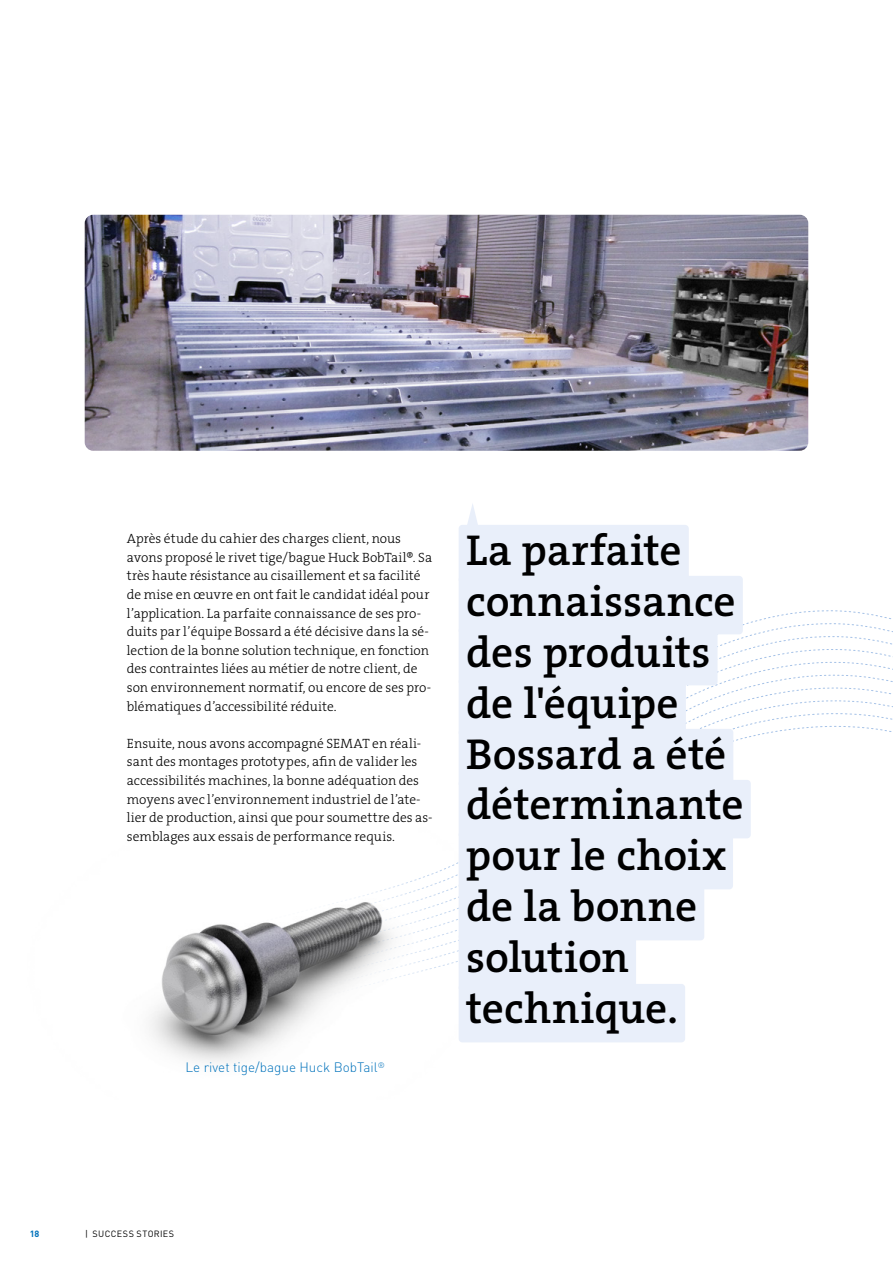
<style>
.page{position:relative;width:893px;height:1263px;background:#fff}
.page>*{position:absolute;margin:0;border:0;box-sizing:border-box;transform-origin:0 0}
.t1{font:43.5px/51px "The Serif HP6 Se Bld";color:#000}
.t2{font:13.5px/18.6px "The Serif HP3 Lig";color:#000}
.t3{font:300 13.5px "DINOT";color:#0072bb}
.t4{font:9px "DINOT";letter-spacing:.04em;color:#000}
.t5{font:700 9px "DINOT";color:#0072bb}
</style>
<div class="page">
<svg style="left:458px;top:610px;width:435px;height:432px"></svg>
<img style="left:150px;top:828px;width:311px;height:234px">
<div style="left:459px;top:525px;width:230px;height:58px;background:#e9effa;border-radius:4px"></div>
<div style="left:459px;top:576px;width:284px;height:58px;background:#e9effa;border-radius:4px"></div>
<div style="left:459px;top:627px;width:258px;height:58px;background:#e9effa;border-radius:4px"></div>
<div style="left:459px;top:678px;width:227px;height:58px;background:#e9effa;border-radius:4px"></div>
<div style="left:459px;top:729px;width:274px;height:58px;background:#e9effa;border-radius:4px"></div>
<div style="left:459px;top:780px;width:292px;height:58px;background:#e9effa;border-radius:4px"></div>
<div style="left:459px;top:831px;width:274px;height:58px;background:#e9effa;border-radius:4px"></div>
<div style="left:459px;top:882px;width:245px;height:58px;background:#e9effa;border-radius:4px"></div>
<div style="left:459px;top:933px;width:177px;height:58px;background:#e9effa;border-radius:4px"></div>
<div style="left:459px;top:984px;width:226px;height:58px;background:#e9effa;border-radius:4px"></div>
<svg style="left:467px;top:504px;width:11px;height:21px"></svg>
<img style="left:85px;top:215px;width:723px;height:236px">
<p class="t2" style="left:127px;top:529px;width:307px">Après étude du cahier des charges client, nous avons proposé le rivet tige/bague Huck BobTail®. Sa très haute résistance au cisaillement et sa facilité de mise en œuvre en ont fait le candidat idéal pour l’application. La parfaite connaissance de ses pro&shy;duits par l’équipe Bossard a été décisive dans la sé&shy;lection de la bonne solution technique, en fonction des contraintes liées au métier de notre client, de son environnement normatif, ou encore de ses pro&shy;blématiques d’accessibilité réduite.</p>
<p class="t2" style="left:127px;top:734px;width:307px">Ensuite, nous avons accompagné SEMAT en réali&shy;sant des montages prototypes, afin de valider les accessibilités machines, la bonne adéquation des moyens avec l’environnement industriel de l’ate&shy;lier de production, ainsi que pour soumettre des as&shy;semblages aux essais de performance requis.</p>
<p class="t3" style="left:186px;top:1058px;width:201px">Le rivet tige/bague Huck BobTail<sup>®</sup></p>
<h1 class="t1" style="left:466px;top:524px;width:279px">La parfaite connaissance des produits de l'équipe<br>Bossard a été déterminante pour le choix de la bonne solution technique.</h1>
<p class="t5" style="left:30px;top:1227px;width:11px">18</p>
<p class="t4" style="left:85px;top:1227px;width:105px">| PRODUCT OLUTIONS</p>
<p class="t4" style="left:93px;top:1227px;width:83px">SUCCESS STORIES</p>
</div>
